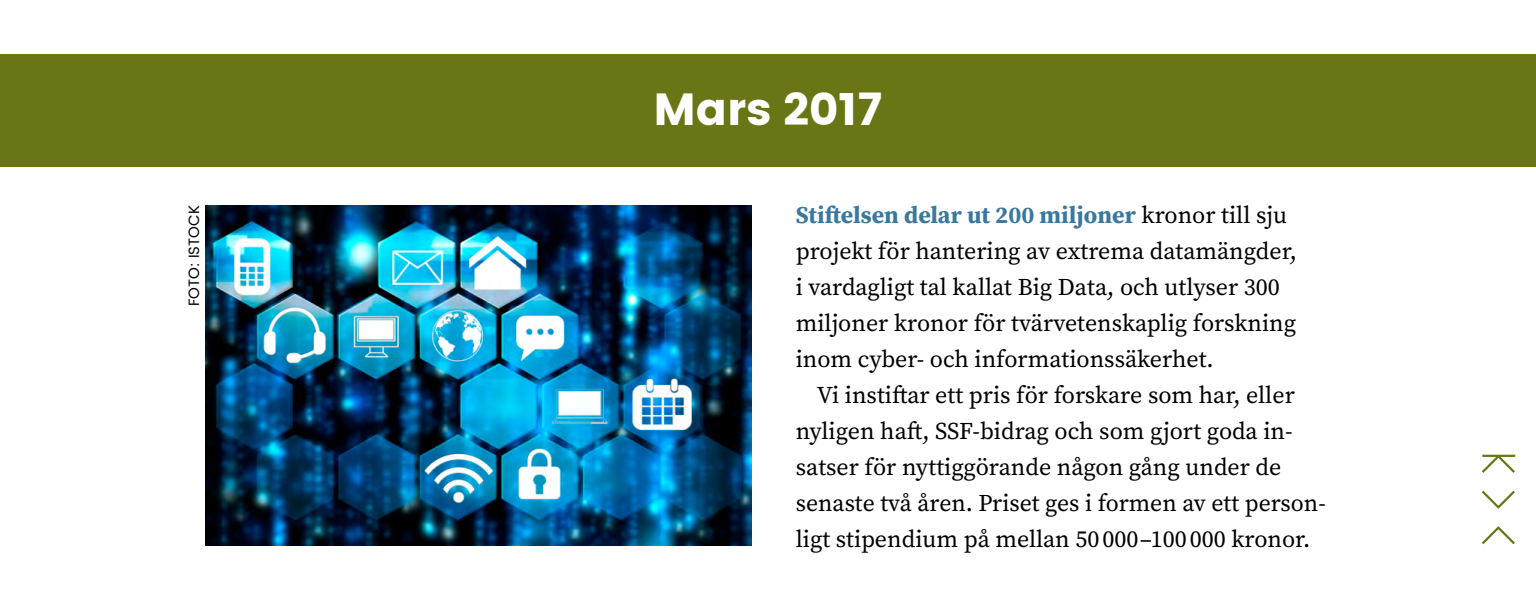
<style>
.page{position:relative;width:1536px;height:600px;background:#fff}
.page>*{position:absolute;margin:0;border:0;box-sizing:border-box;transform-origin:0 0}
.t1{font:45px "Poppins";color:#fff}
.t2{font:24px/36px "Source Serif Pro";color:#000}
.t3{font:15px "Poppins";color:#000}
.s1{font-weight:700;color:#3b789d}
</style>
<div class="page">
<div style="left:0;top:54px;width:1536px;height:112px;background:#6a7615"></div>
<img style="left:206px;top:205px;width:545px;height:341px">
<svg style="left:1481px;top:526px;width:34px;height:19px"></svg>
<svg style="left:1481px;top:490px;width:34px;height:19px"></svg>
<svg style="left:1481px;top:454px;width:35px;height:19px"></svg>
<hr style="left:1482px;top:455px;width:33px;height:2px;background:#6a7615">
<p class="t3" style="left:183px;top:306px;width:102px;rotate:-90deg">FOTO: ISTOCK</p>
<h1 class="t1" style="left:653px;top:83px;width:231px">Mars 2017</h1>
<p class="t2" style="left:796px;top:197px;width:503px"><span class="s1">Stiftelsen delar ut 200 miljoner</span> kronor till sju projekt för hantering av extrema datamängder, i vardagligt tal kallat Big Data, och utlyser 300 miljoner kronor för tvärvetenskaplig forskning inom cyber- och informationssäkerhet.</p>
<p class="t2" style="left:796px;top:377px;width:532px;text-indent:21px">Vi instiftar ett pris för forskare som har, eller nyligen haft, SSF-bidrag och som gjort goda in&shy;satser för nyttiggörande någon gång under de senaste två åren. Priset ges i formen av ett person&shy;ligt stipendium på mellan 50 000–100 000 kronor.</p>
</div>
